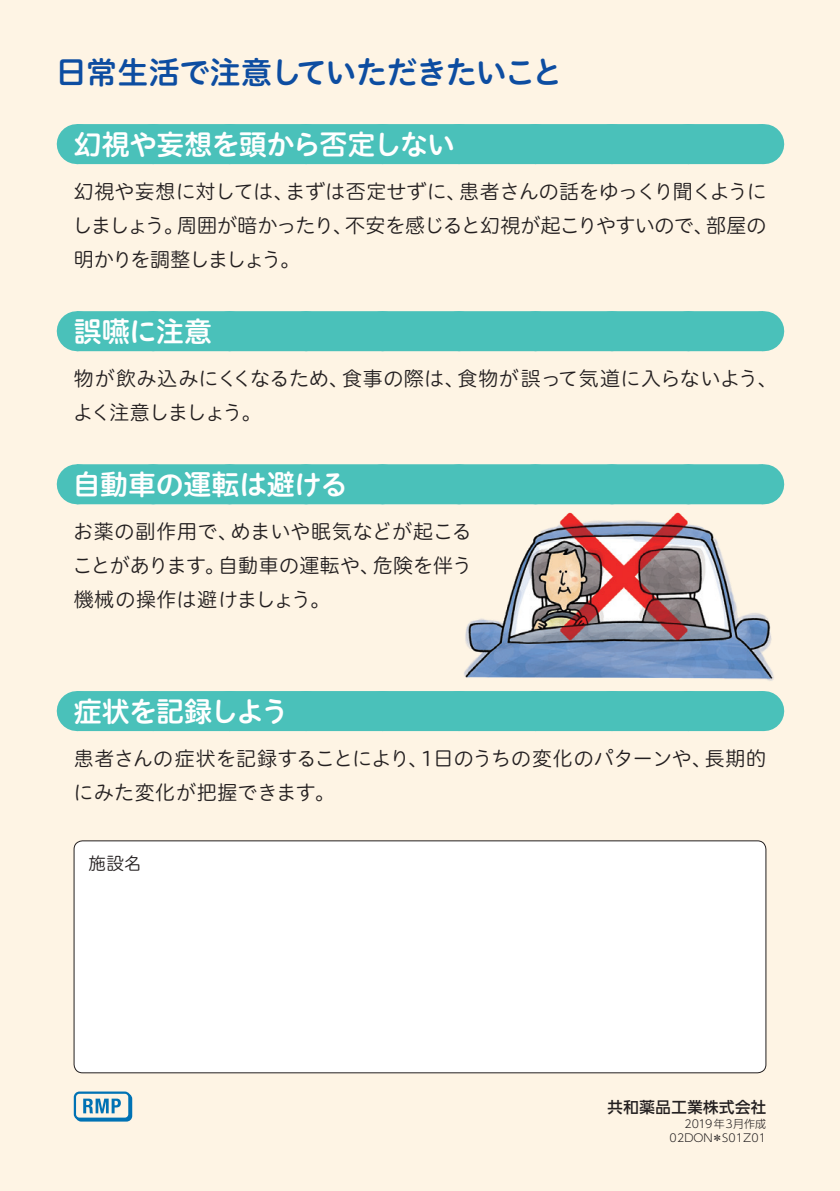
<style>
.page{position:relative;width:840px;height:1191px;background:#fff}
.page>*{position:absolute;margin:0;border:0;box-sizing:border-box;transform-origin:0 0}
.t1{font:31px "Hiragino UD Sans R Std W6";letter-spacing:-.03em;color:#0d4da1}
.t2{font:28px "Hiragino UD Sans R Std W6";letter-spacing:-.025em;color:#fff}
.t3{font:20px/34px "Hiragino UD Sans R Std W3";letter-spacing:-.005em;color:#231f20;text-align:justify}
.t4{font:17.6px "Hiragino UD Sans R Std W3";color:#231f20}
.t5{font:500 15.4px "UD Shin Go Pr 6";letter-spacing:.035em;color:#231f20}
.t6{font:300 11px/14px "UD Shin Go Pr 6";letter-spacing:.01em;color:#231f20;text-align:right}
</style>
<div class="page">
<div style="left:0;top:0;width:839px;height:1191px;background:#fef4e4"></div>
<div style="left:77px;top:124px;width:685px;height:40px;background:#4ac1ba"></div>
<svg style="left:158px;top:124px;width:566px;height:1px"></svg>
<hr style="left:762px;top:124px;width:1px;height:40px;background:#4ac1ba">
<div style="left:77px;top:311px;width:685px;height:40px;background:#4ac1ba"></div>
<svg style="left:154px;top:311px;width:570px;height:1px"></svg>
<hr style="left:762px;top:311px;width:1px;height:40px;background:#4ac1ba">
<div style="left:77px;top:464px;width:685px;height:40px;background:#4ac1ba"></div>
<svg style="left:153px;top:464px;width:571px;height:1px"></svg>
<hr style="left:762px;top:464px;width:1px;height:40px;background:#4ac1ba">
<div style="left:77px;top:691px;width:685px;height:40px;background:#4ac1ba"></div>
<hr style="left:762px;top:691px;width:1px;height:40px;background:#4ac1ba">
<div style="left:74px;top:841px;width:691px;height:231px;background:#fff;border-radius:9px"></div>
<div style="left:74px;top:840px;width:691px;height:233px;border:1px solid #231f20;border-radius:9px"></div>
<svg style="left:74px;top:1091px;width:58px;height:30px"></svg>
<img style="left:464px;top:512px;width:310px;height:169px">
<h1 class="t1" style="left:56px;top:49px;width:508px">日常生活で注意していただきたいこと</h1>
<h2 class="t2" style="left:74px;top:123px;width:382px">幻視や妄想を頭から否定しない</h2>
<p class="t3" style="left:73px;top:173px;width:695px">幻視や妄想に対しては、まずは否定せずに、患者さんの話をゆっくり聞くようにしましょう。周囲が暗かったり、不安を感じると幻視が起こりやすいので、部屋の明かりを調整しましょう。</p>
<h2 class="t2" style="left:74px;top:310px;width:140px">誤嚥に注意</h2>
<p class="t3" style="left:73px;top:360px;width:706px">物が飲み込みにくくなるため、食事の際は、食物が誤って気道に入らないよう、よく注意しましょう。</p>
<h2 class="t2" style="left:73px;top:463px;width:276px">自動車の運転は避ける</h2>
<p class="t3" style="left:73px;top:513px;width:401px">お薬の副作用で、めまいや眠気などが起こることがあります。自動車の運転や、危険を伴う機械の操作は避けましょう。</p>
<h2 class="t2" style="left:74px;top:690px;width:217px">症状を記録しよう</h2>
<p class="t3" style="left:73px;top:740px;width:693px">患者さんの症状を記録することにより、1日のうちの変化のパターンや、長期的にみた変化が把握できます。</p>
<p class="t4" style="left:88px;top:850px;width:55px">施設名</p>
<p class="t5" style="left:607px;top:1094px;width:160px">共和薬品工業株式会社</p>
<p class="t6" style="left:669px;top:1116px;width:98px">2019年3月作成<br>02DON＊S01Z01</p>
</div>
